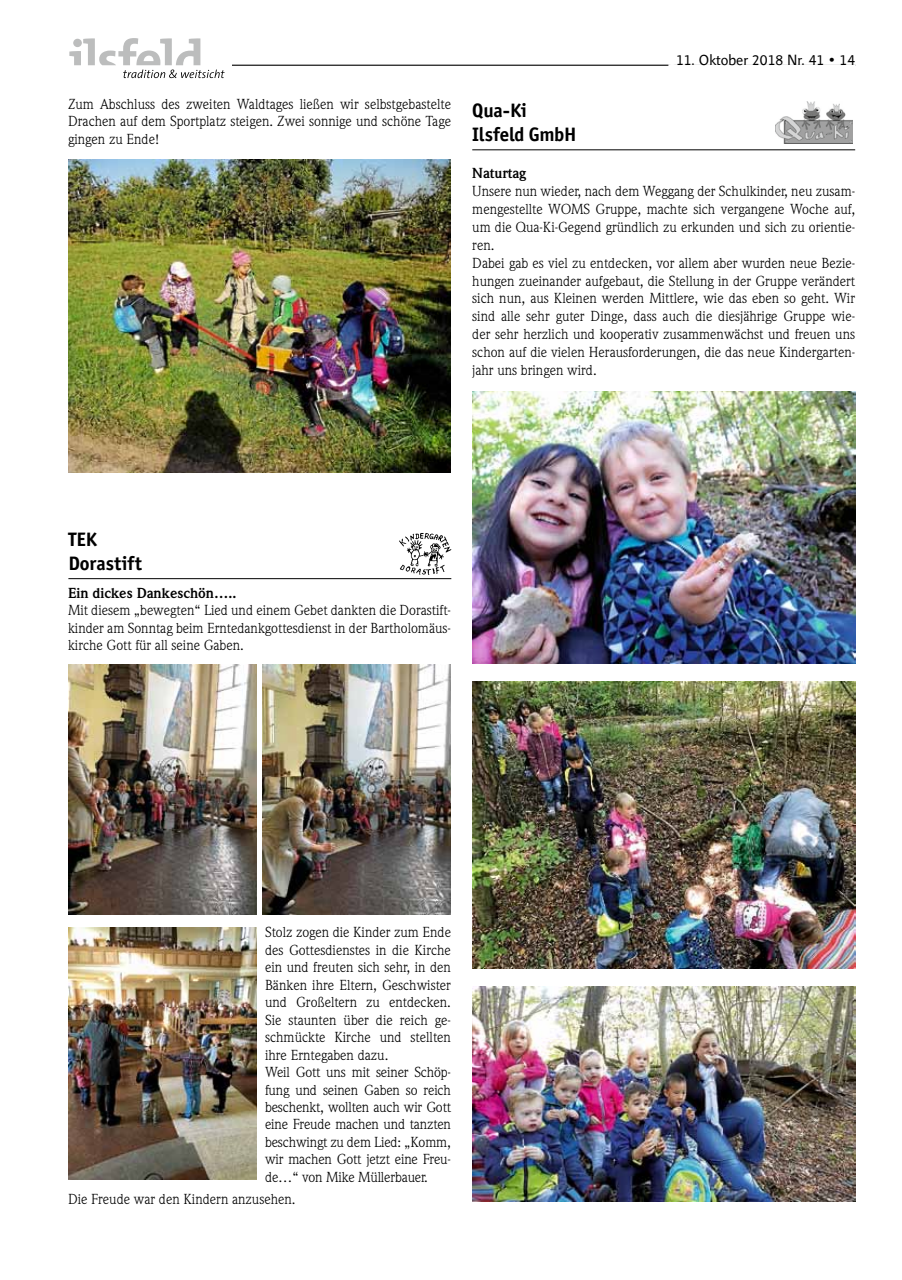
<style>
.page{position:relative;width:902px;height:1280px;background:#fff}
.page>*{position:absolute;margin:0;border:0;box-sizing:border-box;transform-origin:0 0}
.t1{font:700 19.5px/24px "Officina San ITC";letter-spacing:-.005em;color:#000}
.t2{font:15px "Linotype Finnegan";color:#000}
.t3{font:14.25px/17.4px "Weidemann";color:#000;text-align:justify}
.t4{font:700 14.25px "Weidemann";color:#000}
.s1{color:#fff}
</style>
<div class="page">
<img style="left:68px;top:160px;width:383px;height:313px">
<hr style="left:68px;top:578px;width:383px;height:1px;background:#000">
<img style="left:399px;top:533px;width:52px;height:42px">
<img style="left:68px;top:664px;width:188px;height:251px">
<img style="left:262px;top:664px;width:189px;height:251px">
<img style="left:68px;top:927px;width:188px;height:253px">
<hr style="left:472px;top:149px;width:383px;height:1px;background:#000">
<img style="left:775px;top:101px;width:76px;height:43px">
<img style="left:472px;top:392px;width:383px;height:272px">
<img style="left:472px;top:682px;width:383px;height:287px">
<img style="left:472px;top:987px;width:383px;height:215px">
<hr style="left:232px;top:65px;width:623px;height:1px;background:#000">
<div style="left:668px;top:64px;width:187px;height:5px;background:#fff"></div>
<svg style="left:69px;top:38px;width:155px;height:40px"></svg>
<p class="t3" style="left:68px;top:95px;width:384px">Zum Abschluss des zweiten Waldtages ließen wir selbstgebastelte Drachen auf dem Sportplatz steigen. Zwei sonnige und schöne Tage gingen zu Ende!</p>
<p class="t2" style="left:668px;top:51px;width:188px"><span class="s1">0</span>11. Oktober 2018 Nr. 41 • 14</p>
<h1 class="t1" style="left:472px;top:98px;width:106px">Qua-Ki<br>Ilsfeld GmbH</h1>
<p class="t4" style="left:472px;top:165px;width:55px">Naturtag</p>
<p class="t3" style="left:472px;top:182px;width:384px;line-height:18px;text-align:left">Unsere nun wieder, nach dem Weggang der Schulkinder, neu zusam&shy;mengestellte WOMS Gruppe, machte sich vergangene Woche auf, um die Qua-Ki-Gegend gründlich zu erkunden und sich zu orientie&shy;ren.<br>Dabei gab es viel zu entdecken, vor allem aber wurden neue Bezie&shy;hungen zueinander aufgebaut, die Stellung in der Gruppe verändert sich nun, aus Kleinen werden Mittlere, wie das eben so geht. Wir sind alle sehr guter Dinge, dass auch die diesjährige Gruppe wie&shy;der sehr herzlich und kooperativ zusammenwächst und freuen uns schon auf die vielen Herausforderungen, die das neue Kindergarten&shy;jahr uns bringen wird.</p>
<h1 class="t1" style="left:68px;top:527px;width:75px">TEK<br>Dorastift</h1>
<p class="t4" style="left:68px;top:585px;width:170px">Ein dickes Dankeschön…..</p>
<p class="t3" style="left:68px;top:602px;width:384px">Mit diesem „bewegten“ Lied und einem Gebet dankten die Dorastift&shy;kinder am Sonntag beim Erntedankgottesdienst in der Bartholomäus&shy;kirche Gott für all seine Gaben.</p>
<p class="t3" style="left:265px;top:924px;width:187px;text-align:left">Stolz zogen die Kinder zum Ende des Gottesdienstes in die Kirche ein und freuten sich sehr, in den<br>Bänken ihre Eltern, Geschwister und Großeltern zu entdecken.<br>Sie staunten über die reich ge&shy;schmückte Kirche und stellten ihre Erntegaben dazu.<br>Weil Gott uns mit seiner Schöp&shy;fung und seinen Gaben so reich beschenkt, wollten auch wir Gott eine Freude machen und tanzten beschwingt zu dem Lied: „Komm, wir machen Gott jetzt eine Freu&shy;de…“ von Mike Müllerbauer.</p>
<p class="t3" style="left:68px;top:1190px;width:229px">Die Freude war den Kindern anzusehen.</p>
</div>
